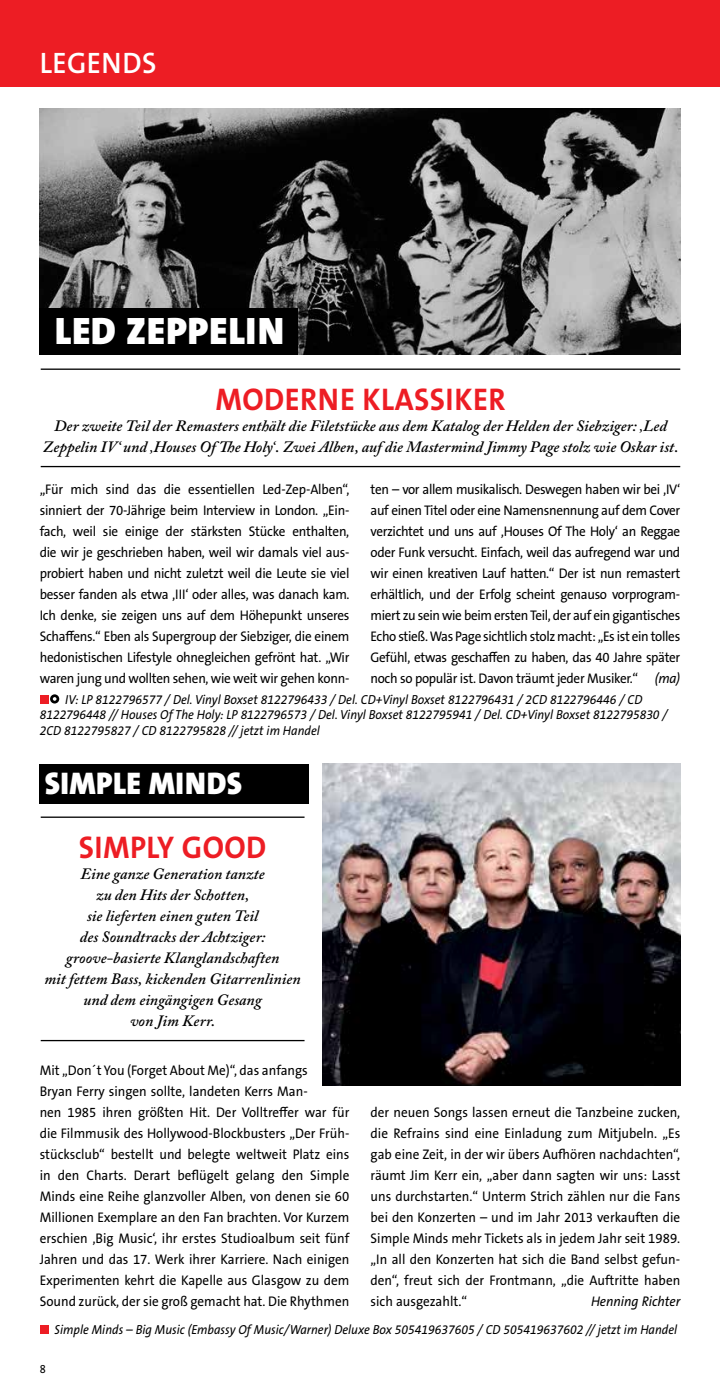
<style>
.page{position:relative;width:720px;height:1389px;background:#fff}
.page>*{position:absolute;margin:0;border:0;box-sizing:border-box;transform-origin:0 0}
.t1{font:900 38.5px "The Sans B Plus W9";color:#fff}
.t2{font:700 31.5px "The Sans B Plus W7";letter-spacing:.015em;color:#ed1d24;scale:.96 1}
.t3{font:900 31.5px "The Sans B Plus W9";letter-spacing:.015em;color:#fff;scale:.96 1}
.t4{font:600 29.75px "The Sans B Plus W6";letter-spacing:.015em;color:#fff;scale:.96 1}
.t5{font:italic 600 15.75px/21px "Adobe Caslon Pro";letter-spacing:.005em;color:#000;text-align:center}
.t6{font:14px/21px "The Sans B Plus W5 Plain";color:#000;text-align:justify;scale:.94 1}
.t7{font:italic 14px "The Sans B Plus W5 Plain";letter-spacing:-.005em;color:#000;scale:.94 1}
.t8{font:italic 13.12px/15.8px "The Sans B Plus W5 Plain";color:#000;scale:.92 1}
.s1{font-style:italic}
</style>
<div class="page">
<div style="left:0;top:0;width:719px;height:87px;background:#ed1d24"></div>
<img style="left:40px;top:109px;width:640px;height:246px">
<hr style="left:41px;top:369px;width:639px;height:1px;background:#000">
<hr style="left:41px;top:466px;width:639px;height:1px;background:#000">
<div style="left:40px;top:309px;width:258px;height:46px;background:#000"></div>
<div style="left:40px;top:695px;width:9px;height:9px;background:#ed1d24"></div>
<svg style="left:50px;top:694px;width:9px;height:10px"></svg>
<div style="left:40px;top:764px;width:269px;height:40px;background:#000"></div>
<div style="left:40px;top:1325px;width:9px;height:9px;background:#ed1d24"></div>
<img style="left:322px;top:764px;width:358px;height:322px">
<hr style="left:41px;top:817px;width:263px;height:1px;background:#000">
<hr style="left:41px;top:1040px;width:263px;height:1px;background:#000">
<h3 class="t4" style="left:40px;top:44px;width:123px">LEGENDS</h3>
<h1 class="t1" style="left:55px;top:306px;width:21px">LED</h1>
<h1 class="t1" style="left:126px;top:306px;width:42px">ZEPPELIN</h1>
<h2 class="t2" style="left:215px;top:379px;width:25px">MOD</h2>
<h2 class="t2" style="left:284px;top:379px;width:231px">ERNE KLASSIKER</h2>
<p class="t5" style="left:43px;top:415px;width:637px">Der zweite Teil der Remasters enthält die Filetstücke aus dem Katalog der Helden der Siebziger: ‚Led<br>Zeppelin IV‘ und ‚Houses Of The Holy‘. Zwei Alben, auf die Mastermind Jimmy Page stolz wie Oskar ist.</p>
<p class="t6" style="left:40px;top:478px;width:331px">„Für mich sind das die essentiellen Led-Zep-Alben“, sinniert der 70-Jährige beim I nterview in London. „Ein&shy;fach, weil sie einige der stärksten Stücke enthalten, die wir je geschrieben haben, weil wir damals viel aus&shy;probiert haben und nicht zuletzt weil die Leute sie viel besser fanden als etwa ‚III‘ oder alles, was danach kam.<br>Ich denke, sie zeigen uns auf dem Höhepunkt unseres Schaffens.“ Eben als Supergroup der Siebziger, die einem hedonistischen Lifestyle ohnegleichen gefrönt hat. „Wir waren jung und wollten sehen, wie weit wir gehen konn-</p>
<p class="t6" style="left:370px;top:478px;width:331px">ten – vor allem musikalisch. Deswegen haben wir bei ‚IV‘ auf einen Titel oder eine Namensnennung auf dem Cover verzichtet und uns auf ‚Houses Of The Holy‘ an Reggae oder Funk versucht. Einfach, weil das aufregend war und wir einen kreativen Lauf hatten.“ Der ist nun remastert erhältlich, und der Erfolg scheint genauso vorprogram&shy;miert zu sein wie beim ersten Teil, der auf ein gigantisches Echo stieß. Was Page sichtlich stolz macht: „Es ist ein tolles Gefühl, etwas geschaffen zu haben, das 40 Jahre später noch so populär ist. Davon träumt jeder Musiker.“ <span class="s1">(ma)</span></p>
<p class="t8" style="left:40px;top:692px;width:683px;text-indent:26px">IV: LP 8122796577 / Del. Vinyl Boxset 8122796433 / Del. CD+Vinyl Boxset 8122796431 / 2CD 8122796446 / CD<br>8122796448 // Houses Of The Holy: LP 8122796573 / Del. Vinyl Boxset 8122795941 / Del. CD+Vinyl Boxset 8122795830 /<br>2CD 8122795827 / CD 8122795828 // jetzt im Handel</p>
<h2 class="t3" style="left:45px;top:763px;width:204px">SIMPLE MINDS</h2>
<h2 class="t2" style="left:79px;top:827px;width:152px">SIMPLY GOOD</h2>
<p class="t5" style="left:44px;top:863px;width:258px">Eine ganze Generation tanzte<br>zu den Hits der Schotten,<br>sie lieferten einen guten Teil<br>des Soundtracks der Achtziger: groove-basierte Klanglandschaften<br>mit fettem Bass, kickenden Gitarrenlinien und dem eingängigen Gesang<br>von Jim Kerr.</p>
<p class="t6" style="left:40px;top:1059px;width:331px;text-align:left">Mit „Don´t You (Forget About Me)“, das anfangs<br>Bryan Ferry singen sollte, landeten Kerrs Man-<br>nen 1985 ihren größten Hit. Der Volltreffer war für die Filmmusik des Hollywood-Blockbusters „Der Früh&shy;stücksclub“ bestellt und belegte weltweit Platz eins in den Charts. Derart beflügelt gelang den Simple Minds eine Reihe glanzvoller Alben, von denen sie 60<br>Millionen Exemplare an den Fan brachten. Vor Kurzem erschien ‚Big Music‘, ihr erstes Studioalbum seit fünf Jahren und das 17. Werk ihrer Karriere. Nach einigen Experimenten kehrt die Kapelle aus Glasgow zu dem Sound zurück, der sie groß gemacht hat. Die Rhythmen</p>
<p class="t6" style="left:370px;top:1101px;width:331px">der neuen Songs lassen erneut die Tanzbeine zucken, die Refrains sind eine Einladung zum Mitjubeln. „Es gab eine Zeit, in der wir übers Aufhören nachdachten“, räumt Jim Kerr ein, „aber dann sagten wir uns: Lasst uns durchstarten.“ U nterm Strich zählen nur die Fans bei den Konzerten – und im Jahr 2013 verkauften die Simple Minds mehr Tickets als in jedem Jahr seit 1989. „I n all den Konzerten hat sich die Band selbst gefun&shy;den“, freut sich der Frontmann, „die Auftritte haben sich ausgezahlt.“</p>
<p class="t7" style="left:590px;top:1292px;width:96px">Henning Richter</p>
<p class="t8" style="left:55px;top:1322px;width:678px">Simple Minds – Big Music (Embassy Of Music/Warner) Deluxe Box 505419637605 / CD 505419637602 // jetzt im Handel</p>
</div>
